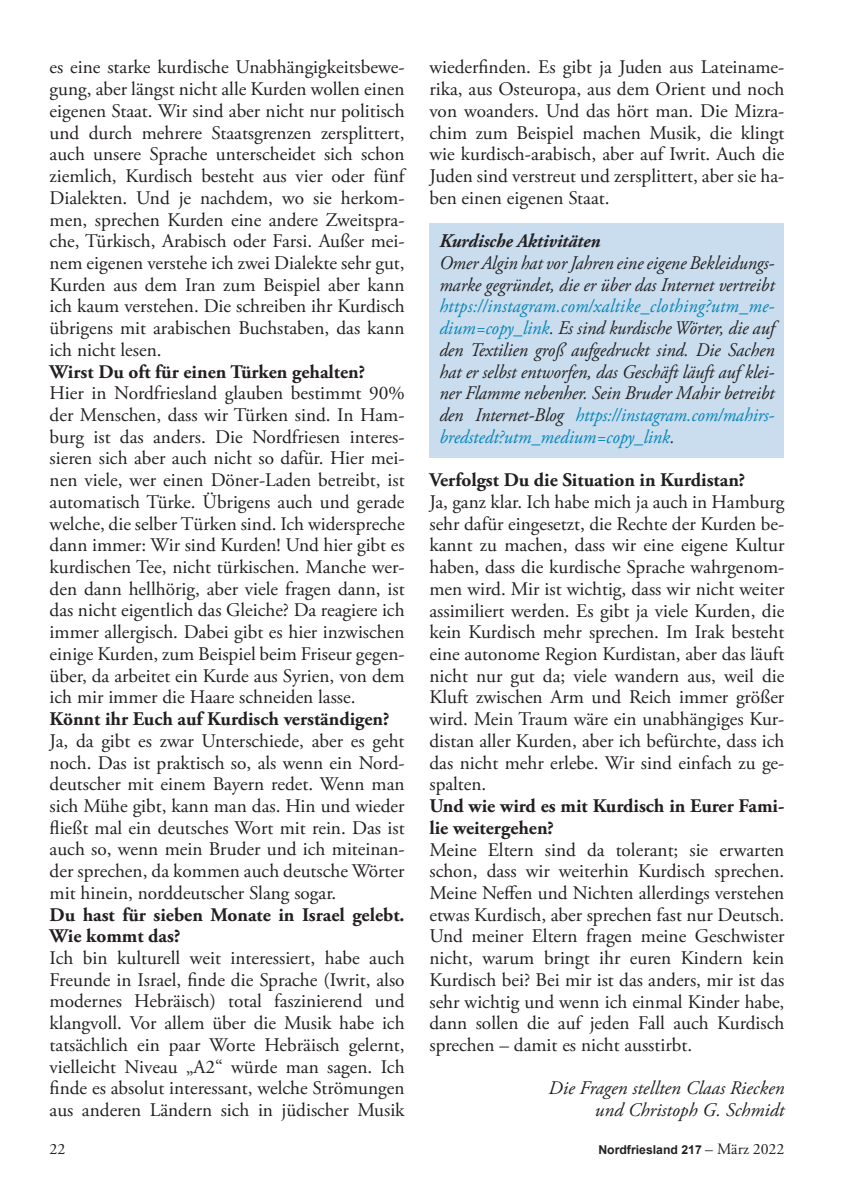
<style>
.page{position:relative;width:844px;height:1191px;background:#fff}
.page>*{position:absolute;margin:0;border:0;box-sizing:border-box;transform-origin:0 0}
.GS_2spaltig{font:19.25px/21.7px "Adobe Garamond Pro";color:#231f20;text-align:justify}
.Blau_unterlegt{font:italic 19.25px/21.7px "Adobe Garamond Pro";letter-spacing:-.005em;color:#231f20;text-align:justify;scale:.95 1}
.GS_2spaltig-2{font:700 19.25px/21.7px "Adobe Garamond Pro";color:#231f20}
.GS_2spaltig-3{font:italic 19.25px/21.7px "Adobe Garamond Pro";color:#231f20;text-align:right}
.Blau_unterlegt-2{font:italic 700 19.25px "Adobe Garamond Pro";letter-spacing:-.005em;color:#231f20;scale:.95 1}
.t1{font:15.75px "Adobe Garamond Pro";color:#231f20}
.t2{font:700 12.25px "Arial";color:#231f20}
.s1{color:#0584b8}
.s2{font-family:"Adobe Garamond Pro";font-weight:400;font-size:15.75px}
</style>
<div class="page">
<div style="left:429px;top:223px;width:355px;height:39px;background:#c9ddee"></div>
<div style="left:429px;top:245px;width:355px;height:213px;background:#c9ddee"></div>
<p class="GS_2spaltig" style="left:50px;top:57px;width:356px">es eine starke kurdische Unabhängigkeitsbewe&shy;gung, aber längst nicht alle Kurden wollen einen eigenen Staat. Wir sind aber nicht nur politisch und durch mehrere Staatsgrenzen zersplittert, auch unsere Sprache unterscheidet sich schon ziemlich, Kurdisch besteht aus vier oder fünf Dialekten. Und je nachdem, wo sie herkom&shy;men, sprechen Kurden eine andere Zweitspra&shy;che, Türkisch, Arabisch oder Farsi. Außer mei&shy;nem eigenen verstehe ich zwei Dialekte sehr gut, Kurden aus dem Iran zum Beispiel aber kann ich kaum verstehen. Die schreiben ihr Kurdisch übrigens mit arabischen Buchstaben, das kann ich nicht lesen.</p>
<p class="GS_2spaltig-2" style="left:50px;top:361px;width:317px">Wirst Du oft für einen Türken gehalten?</p>
<p class="GS_2spaltig" style="left:50px;top:383px;width:356px">Hier in Nordfriesland glauben bestimmt 90% der Menschen, dass wir Türken sind. In Ham&shy;burg ist das anders. Die Nordfriesen interes&shy;sieren sich aber auch nicht so dafür. Hier mei&shy;nen viele, wer einen Döner-Laden betreibt, ist automatisch Türke. Übrigens auch und gerade welche, die selber Türken sind. Ich widerspreche dann immer: Wir sind Kurden! Und hier gibt es kurdischen Tee, nicht türkischen. Manche wer&shy;den dann hellhörig, aber viele fragen dann, ist das nicht eigentlich das Gleiche? Da reagiere ich immer allergisch. Dabei gibt es hier inzwischen einige Kurden, zum Beispiel beim Friseur gegen&shy;über, da arbeitet ein Kurde aus Syrien, von dem ich mir immer die Haare schneiden lasse.</p>
<p class="GS_2spaltig-2" style="left:50px;top:708px;width:341px">Könnt ihr Euch auf Kurdisch verständigen?</p>
<p class="GS_2spaltig" style="left:50px;top:730px;width:356px">Ja, da gibt es zwar Unterschiede, aber es geht noch. Das ist praktisch so, als wenn ein Nord&shy;deutscher mit einem Bayern redet. Wenn man sich Mühe gibt, kann man das. Hin und wieder fließt mal ein deutsches Wort mit rein. Das ist auch so, wenn mein Bruder und ich miteinan&shy;der sprechen, da kommen auch deutsche Wörter mit hinein, norddeutscher Slang sogar.</p>
<p class="GS_2spaltig-2" style="left:50px;top:904px;width:356px">Du hast für sieben Monate in Israel gelebt.<br>Wie kommt das?</p>
<p class="GS_2spaltig" style="left:50px;top:947px;width:356px">Ich bin kulturell weit interessiert, habe auch Freunde in Israel, finde die Sprache (Iwrit, also modernes Hebräisch) total faszinierend und klangvoll. Vor allem über die Musik habe ich tatsächlich ein paar Worte Hebräisch gelernt, vielleicht Niveau „A2“ würde man sagen. Ich finde es absolut interessant, welche Strömungen aus anderen Ländern sich in jüdischer Musik</p>
<p class="GS_2spaltig" style="left:429px;top:57px;width:356px">wiederfinden. Es gibt ja Juden aus Lateiname&shy;rika, aus Osteuropa, aus dem Orient und noch von woanders. Und das hört man. Die Mizra&shy;chim zum Beispiel machen Musik, die klingt wie kurdisch-arabisch, aber auf Iwrit. Auch die Juden sind verstreut und zersplittert, aber sie ha&shy;ben einen eigenen Staat.</p>
<p class="Blau_unterlegt-2" style="left:439px;top:230px;width:171px">Kurdische Aktivitäten</p>
<p class="Blau_unterlegt" style="left:439px;top:252px;width:354px">Omer Algin hat vor Jahren eine eigene Bekleidungs&shy;marke gegründet, die er über das Internet vertreibt <span class="s1">https://instagram.com/xaltike_clothing?utm_me&shy;dium=copy_link</span>. Es sind kurdische Wörter, die auf den Textilien groß aufgedruckt sind. Die Sachen hat er selbst entworfen, das Geschäft läuft auf klei&shy;ner Flamme nebenher. Sein Bruder Mahir betreibt den Internet-Blog <span class="s1">https://instagram.com/mahirs&shy;bredstedt?utm_medium=copy_link</span>.</p>
<p class="GS_2spaltig-2" style="left:429px;top:469px;width:317px">Verfolgst Du die Situation in Kurdistan?</p>
<p class="GS_2spaltig" style="left:429px;top:491px;width:356px">Ja, ganz klar. Ich habe mich ja auch in Hamburg sehr dafür eingesetzt, die Rechte der Kurden be&shy;kannt zu machen, dass wir eine eigene Kultur haben, dass die kurdische Sprache wahrgenom&shy;men wird. Mir ist wichtig, dass wir nicht weiter assimiliert werden. Es gibt ja viele Kurden, die kein Kurdisch mehr sprechen. Im Irak besteht eine autonome Region Kurdistan, aber das läuft nicht nur gut da; viele wandern aus, weil die Kluft zwischen Arm und Reich immer größer wird. Mein Traum wäre ein unabhängiges Kur&shy;distan aller Kurden, aber ich befürchte, dass ich das nicht mehr erlebe. Wir sind einfach zu ge&shy;spalten.</p>
<p class="GS_2spaltig-2" style="left:429px;top:795px;width:356px">Und wie wird es mit Kurdisch in Eurer Fami&shy;lie weitergehen?</p>
<p class="GS_2spaltig" style="left:429px;top:839px;width:356px">Meine Eltern sind da tolerant; sie erwarten schon, dass wir weiterhin Kurdisch sprechen.<br>Meine Neffen und Nichten allerdings verstehen etwas Kurdisch, aber sprechen fast nur Deutsch.<br>Und meiner Eltern fragen meine Geschwister nicht, warum bringt ihr euren Kindern kein Kurdisch bei? Bei mir ist das anders, mir ist das sehr wichtig und wenn ich einmal Kinder habe, dann sollen die auf jeden Fall auch Kurdisch sprechen – damit es nicht ausstirbt.</p>
<p class="GS_2spaltig-3" style="left:548px;top:1078px;width:237px">Die Fragen stellten Claas Riecken und Christoph G. Schmidt</p>
<p class="t1" style="left:50px;top:1139px;width:17px">22</p>
<p class="t2" style="left:598px;top:1142px;width:187px">Nordfriesland 217 <span class="s2">– März 2022</span></p>
</div>
